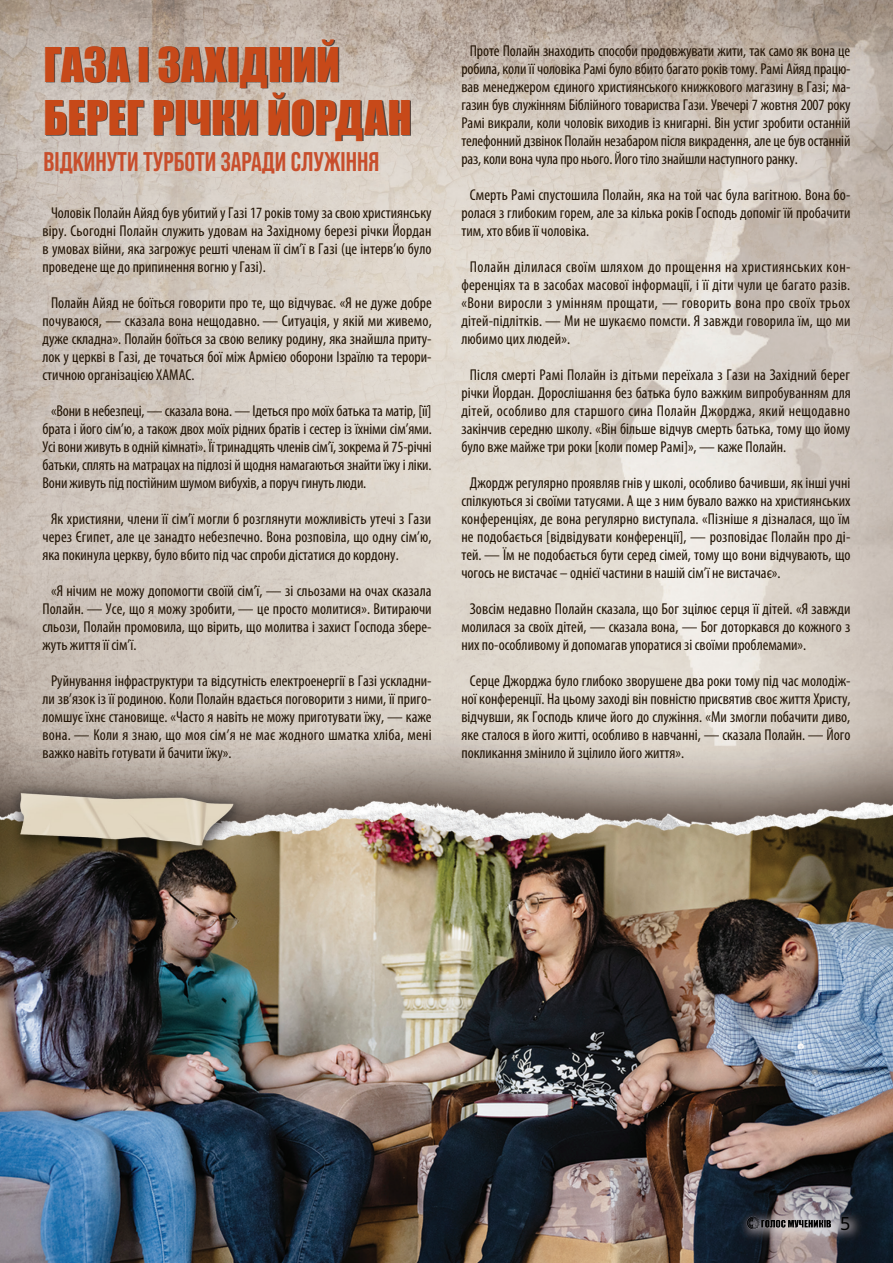
<style>
.page{position:relative;width:893px;height:1263px;background:#fff}
.page>*{position:absolute;margin:0;border:0;box-sizing:border-box;transform-origin:0 0}
.Heading2{font:43.95px/52.7px "Impact";color:#c74919}
.t1{font:700 27px "Bebas Neue Pro";color:#c84e2c}
.t2{font:18px "Noto Sans";color:#000}
.Body{font:15.75px/18px "Myriad Pro Condensed Unicode Regul";color:#211304;text-align:justify}
</style>
<div class="page">
<img style="left:0;top:0;width:893px;height:1263px">
<div style="left:46px;top:40px;width:365px;height:101px;background:#231f20;opacity:.75"></div>
<img style="left:746px;top:1216px;width:86px;height:14px">
<p class="Heading2" style="left:44px;top:37px;width:370px">ГАЗА І ЗАХІДНИЙ<br>БЕРЕГ РІЧКИ ЙОРДАН</p>
<p class="t1" style="left:44px;top:146px;width:337px">ВІДКИНУТИ ТУРБОТИ ЗАРАДИ СЛУЖІННЯ</p>
<p class="Body" style="left:43px;top:203px;width:391px;text-indent:9px">Чоловік Полайн Айяд був убитий у Газі 17 років тому за свою християнську віру. Сьогодні Полайн служить удовам на Західному березі річки Йордан в умовах війни, яка загрожує решті членам її сім’ї в Газі (це інтерв’ю було проведене ще до припинення вогню у Газі).</p>
<p class="Body" style="left:43px;top:293px;width:391px;text-indent:9px">Полайн Айяд не боїться говорити про те, що відчуває. «Я не дуже добре почуваюся, — сказала вона нещодавно. — Ситуація, у якій ми живемо, дуже складна». Полайн боїться за свою велику родину, яка знайшла приту&shy;лок у церкві в Газі, де точаться бої між Армією оборони Ізраїлю та терори&shy;стичною організацією ХАМАС.</p>
<p class="Body" style="left:43px;top:401px;width:391px;text-indent:9px">«Вони в небезпеці, — сказала вона.— Ідеться про моїх батька та матір, [її] брата і його сім’ю, а також двох моїх рідних братів і сестер із їхніми сім’ями.<br>Усі вони живуть в одній кімнаті». Її тринадцять членів сім’ї, зокрема й 75-річні батьки, сплять на матрацах на підлозі й щодня намагаються знайти їжу і ліки.<br>Вони живуть під постійним шумом вибухів, а поруч гинуть люди.</p>
<p class="Body" style="left:43px;top:509px;width:391px;text-indent:9px">Як християни, члени її сім’ї могли б розглянути можливість утечі з Гази через Єгипет, але це занадто небезпечно. Вона розповіла, що одну сім’ю, яка покинула церкву, було вбито під час спроби дістатися до кордону.</p>
<p class="Body" style="left:43px;top:581px;width:391px;text-indent:9px">«Я нічим не можу допомогти своїй сім’ї, — зі сльозами на очах сказала Полайн. — Усе, що я можу зробити, — це просто молитися». Витираючи сльози, Полайн промовила, що вірить, що молитва і захист Господа збере&shy;жуть життя її сім’ї.</p>
<p class="Body" style="left:43px;top:671px;width:391px;text-indent:9px">Руйнування інфраструктури та відсутність електроенергії в Газі ускладни&shy;ли зв’язок із її родиною. Коли Полайн вдається поговорити з ними, її приго&shy;ломшує їхнє становище. «Часто я навіть не можу приготувати їжу, — каже вона. — Коли я знаю, що моя сім’я не має жодного шматка хліба, мені важко навіть готувати й бачити їжу».</p>
<p class="Body" style="left:461px;top:41px;width:391px;text-indent:9px">Проте Полайн знаходить способи продовжувати жити, так само як вона це робила, коли її чоловіка Рамі було вбито багато років тому. Рамі Айяд працю&shy;вав менеджером єдиного християнського книжкового магазину в Газі; ма&shy;газин був служінням Біблійного товариства Гази. Увечері 7 жовтня 2007 року Рамі викрали, коли чоловік виходив із книгарні. Він устиг зробити останній телефонний дзвінок Полайн незабаром після викрадення, але це був останній раз, коли вона чула про нього. Його тіло знайшли наступного ранку.</p>
<p class="Body" style="left:461px;top:185px;width:391px;text-indent:9px">Смерть Рамі спустошила Полайн, яка на той час була вагітною. Вона бо&shy;ролася з глибоким горем, але за кілька років Господь допоміг їй пробачити тим, хто вбив її чоловіка.</p>
<p class="Body" style="left:461px;top:257px;width:391px;text-indent:9px">Полайн ділилася своїм шляхом до прощення на християнських кон&shy;ференціях та в засобах масової інформації, і її діти чули це багато разів. «Вони виросли з умінням прощати, — говорить вона про своїх трьох дітей-підлітків. — Ми не шукаємо помсти. Я завжди говорила їм, що ми любимо цих людей».</p>
<p class="Body" style="left:461px;top:365px;width:391px;text-indent:9px">Після смерті Рамі Полайн із дітьми переїхала з Гази на Західний берег річки Йордан. Дорослішання без батька було важким випробуванням для дітей, особливо для старшого сина Полайн Джорджа, який нещодавно закінчив середню школу. «Він більше відчув смерть батька, тому що йому було вже майже три роки [коли помер Рамі]», — каже Полайн.</p>
<p class="Body" style="left:461px;top:473px;width:391px;text-indent:9px">Джордж регулярно проявляв гнів у школі, особливо бачивши, як інші учні спілкуються зі своїми татусями. А ще з ним бувало важко на християнських конференціях, де вона регулярно виступала. «Пізніше я дізналася, що їм не подобається [відвідувати конференції], — розповідає Полайн про ді&shy;тей. — Їм не подобається бути серед сімей, тому що вони відчувають, що чогось не вистачає – однієї частини в нашій сім’ї не вистачає».</p>
<p class="Body" style="left:461px;top:599px;width:391px;text-indent:9px">Зовсім недавно Полайн сказала, що Бог зцілює серця її дітей. «Я завжди молилася за своїх дітей, — сказала вона, — Бог доторкався до кожного з них по-особливому й допомагав упоратися зі своїми проблемами».</p>
<p class="Body" style="left:461px;top:671px;width:391px;text-indent:9px">Серце Джорджа було глибоко зворушене два роки тому під час молодіж&shy;ної конференції. На цьому заході він повністю присвятив своє життя Христу, відчувши, як Господь кличе його до служіння. «Ми змогли побачити диво, яке сталося в його житті, особливо в навчанні, — сказала Полайн.— Його покликання змінило й зцілило його життя».</p>
<p class="t2" style="left:840px;top:1211px;width:12px">5</p>
</div>
